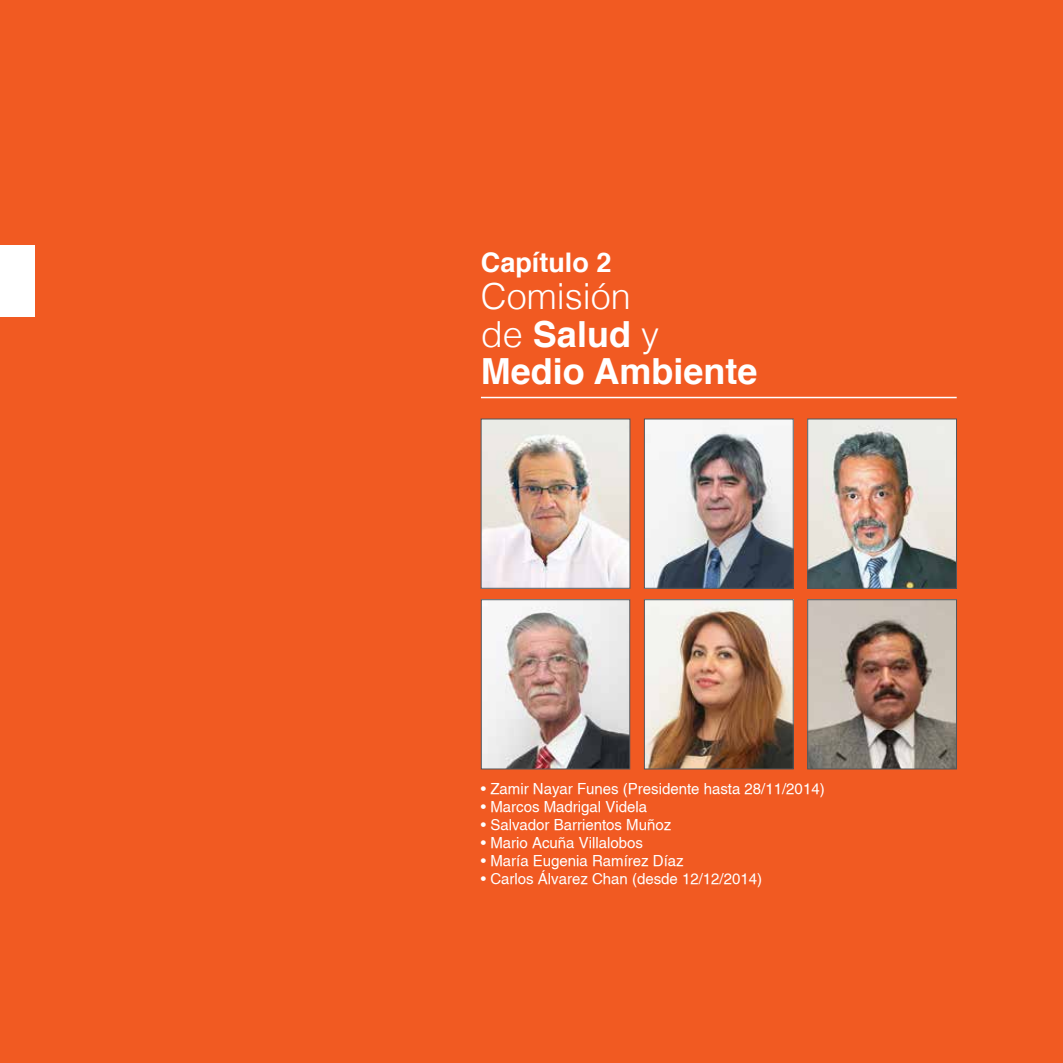
<style>
.page{position:relative;width:1063px;height:1063px;background:#f15a22}
.page>*{position:absolute;margin:0;border:0;box-sizing:border-box;transform-origin:0 0}
.t1{font:700 36px/37.5px "Helvetica";color:#fff}
.t2{font:700 27px "Helvetica";color:#fff}
.t3{font:15px "Helvetica";color:#fff}
.s1{font-weight:300}
</style>
<div class="page">
<hr style="left:481px;top:397px;width:476px;height:1px;background:#fff">
<div style="left:0;top:246px;width:34px;height:71px;background:#fff"></div>
<img style="left:483px;top:421px;width:145px;height:165px">
<img style="left:646px;top:421px;width:145px;height:165px">
<div style="left:644px;top:419px;width:149px;height:169px;border:1px solid #55565a"></div>
<img style="left:809px;top:421px;width:146px;height:165px">
<div style="left:807px;top:419px;width:150px;height:169px;border:1px solid #55565a"></div>
<img style="left:483px;top:602px;width:145px;height:165px">
<div style="left:481px;top:600px;width:149px;height:169px;border:1px solid #55565a"></div>
<img style="left:646px;top:602px;width:145px;height:165px">
<div style="left:644px;top:600px;width:149px;height:169px;border:1px solid #55565a"></div>
<img style="left:809px;top:602px;width:146px;height:165px">
<div style="left:807px;top:600px;width:150px;height:169px;border:1px solid #55565a"></div>
<h2 class="t2" style="left:481px;top:240px;width:132px">Capítulo 2</h2>
<h1 class="t1" style="left:481px;top:278px;width:278px"><span class="s1">Comisión<br>de</span> Salud <span class="s1">y<br></span>Medio Ambiente</h1>
<p class="t3" style="left:481px;top:780px;width:345px">• Zamir Nayar Funes (Presidente hasta 28/11/2014)</p>
<p class="t3" style="left:481px;top:798px;width:168px">• Marcos Madrigal Videla</p>
<p class="t3" style="left:481px;top:816px;width:192px">• Salvador Barrientos Muñoz</p>
<p class="t3" style="left:481px;top:834px;width:163px">• Mario Acuña Villalobos</p>
<p class="t3" style="left:481px;top:852px;width:204px">• María Eugenia Ramírez Díaz</p>
<p class="t3" style="left:481px;top:870px;width:283px">• Carlos Álvarez Chan (desde 12/12/2014)</p>
</div>
